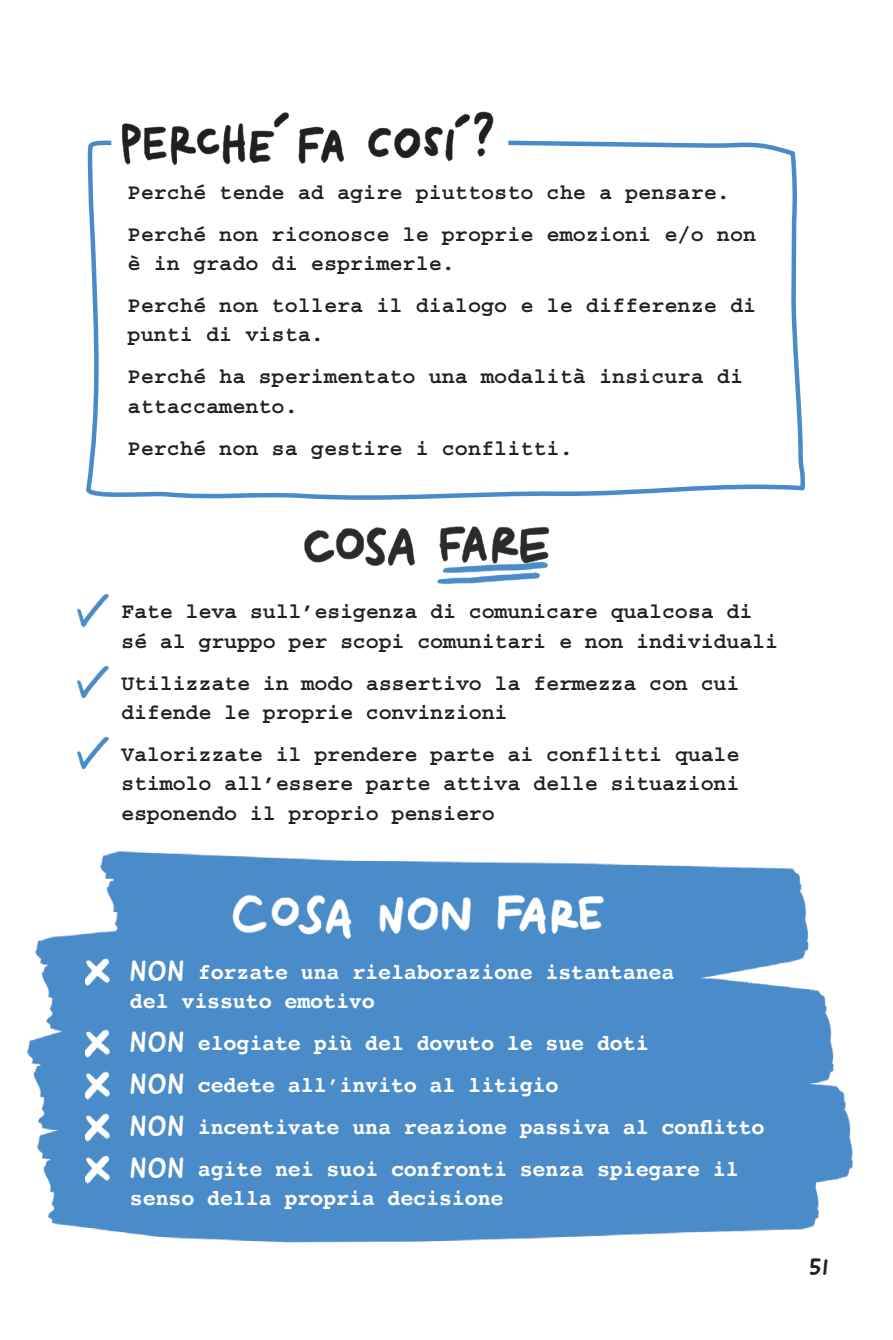
<style>
.page{position:relative;width:893px;height:1340px;background:#fff}
.page>*{position:absolute;margin:0;border:0;box-sizing:border-box;transform-origin:0 0}
.t1{font:24.75px "Good Dog New";color:#231f20}
.t2{font:700 21.82px/42.1px "Courier Std";color:#231f20}
.t3{font:700 21.82px/42.1px "Courier";letter-spacing:-.01em;color:#fff}
.s1{font-family:"Good Dog New";font-weight:400;font-size:29.25px}
</style>
<div class="page">
<img style="left:26px;top:851px;width:828px;height:392px">
<img style="left:229px;top:878px;width:401px;height:66px">
<img style="left:85px;top:953px;width:30px;height:38px">
<img style="left:85px;top:1024px;width:30px;height:38px">
<img style="left:85px;top:1066px;width:30px;height:38px">
<img style="left:85px;top:1108px;width:30px;height:38px">
<img style="left:85px;top:1150px;width:30px;height:38px">
<svg style="left:86px;top:140px;width:719px;height:360px"></svg>
<div style="left:111px;top:102px;width:397px;height:81px;background:#fff"></div>
<img style="left:111px;top:111px;width:383px;height:55px">
<img style="left:304px;top:526px;width:246px;height:40px">
<img style="left:433px;top:559px;width:117px;height:25px">
<img style="left:77px;top:593px;width:32px;height:35px">
<img style="left:77px;top:665px;width:32px;height:34px">
<img style="left:77px;top:736px;width:32px;height:34px">
<p class="t2" style="left:128px;top:171px;width:630px">Perché tende ad agire piuttosto che a pensare.<br>Perché non riconosce le proprie emozioni e/o non</p>
<p class="t2" style="left:128px;top:242px;width:630px">è in grado di esprimerle.<br>Perché non tollera il dialogo e le differenze di</p>
<p class="t2" style="left:128px;top:314px;width:617px">punti di vista.<br>Perché ha sperimentato una modalità insicura di</p>
<p class="t2" style="left:128px;top:385px;width:447px">attaccamento.<br>Perché non sa gestire i conflitti.</p>
<p class="t2" style="left:121px;top:597px;width:658px;line-height:29.2px">Fate leva sull’esigenza di comunicare qualcosa di sé al gruppo per scopi comunitari e non individuali</p>
<p class="t2" style="left:121px;top:668px;width:620px;line-height:29.2px">Utilizzate in modo assertivo la fermezza con cui difende le proprie convinzioni</p>
<p class="t2" style="left:121px;top:739px;width:620px;line-height:29.2px;text-align:justify">Valorizzate il prendere parte ai conflitti quale stimolo all’essere parte attiva delle situazioni esponendo il proprio pensiero</p>
<p class="t3" style="left:130px;top:956px;width:546px;line-height:29.2px"><span class="s1">NON</span> forzate una rielaborazione istantanea del vissuto emotivo</p>
<p class="t3" style="left:130px;top:1021px;width:636px"><span class="s1">NON</span> elogiate più del dovuto le sue doti<br><span class="s1">NON</span> cedete all’invito al litigio<br><span class="s1">NON</span> incentivate una reazione passiva al conflitto <span class="s1">NON</span> agite nei suoi confronti senza spiegare il</p>
<p class="t3" style="left:130px;top:1176px;width:375px">senso della propria decisione</p>
<p class="t1" style="left:809px;top:1249px;width:21px">51</p>
</div>
